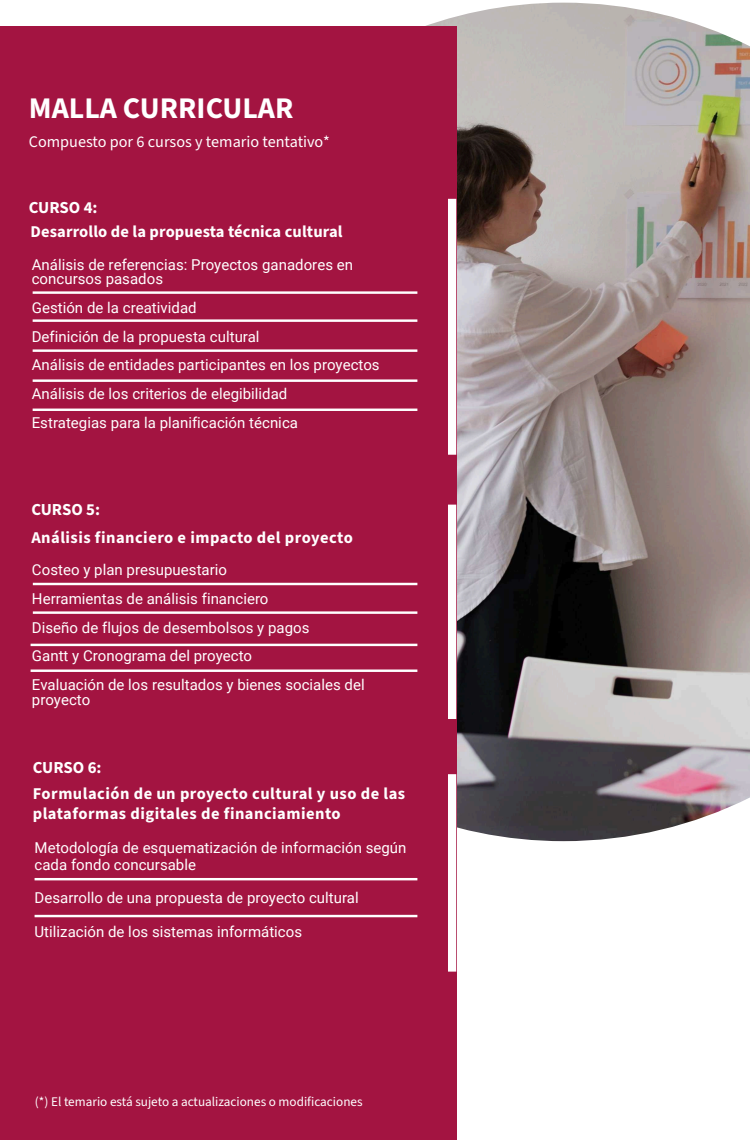
<style>
.page{position:relative;width:750px;height:1140px;background:#fff}
.page>*{position:absolute;margin:0;border:0;box-sizing:border-box;transform-origin:0 0}
.t1{font:700 30px "Source Sans 3";color:#fff}
.t2{font:700 16.8px "Source Sans 3";letter-spacing:-.005em;color:#fff}
.t3{font:700 16.48px/19.8px "Source Sans 3";letter-spacing:.03em;color:#fff}
.t4{font:700 16.48px "Source Sans 3";letter-spacing:.005em;color:#fff}
.t5{font:16.2px "Source Sans 3";color:#fff}
.t6{font:15px/28.8px "Roboto";color:#fff}
.t7{font:13.2px "Source Sans 3";color:#fff}
</style>
<div class="page">
<img style="left:144px;top:3px;width:606px;height:838px">
<div style="left:0;top:27px;width:456px;height:1113px;background:#a31441"></div>
<hr style="left:33px;top:291px;width:384px;height:3px;background:#fff">
<hr style="left:33px;top:319px;width:384px;height:3px;background:#fff">
<hr style="left:33px;top:349px;width:384px;height:3px;background:#fff">
<hr style="left:33px;top:583px;width:384px;height:2px;background:#fff">
<hr style="left:33px;top:611px;width:384px;height:3px;background:#fff">
<hr style="left:31px;top:644px;width:386px;height:2px;background:#fff">
<hr style="left:31px;top:670px;width:386px;height:2px;background:#fff">
<hr style="left:33px;top:379px;width:384px;height:3px;background:#fff">
<div style="left:448px;top:199px;width:8px;height:256px;background:#fff"></div>
<div style="left:448px;top:505px;width:8px;height:214px;background:#fff"></div>
<hr style="left:35px;top:878px;width:382px;height:2px;background:#fff">
<hr style="left:35px;top:915px;width:382px;height:2px;background:#fff">
<div style="left:448px;top:774px;width:8px;height:198px;background:#fff"></div>
<hr style="left:33px;top:409px;width:384px;height:2px;background:#fff">
<h1 class="t1" style="left:29px;top:88px;width:266px">MALLA CURRICULAR</h1>
<p class="t5" style="left:29px;top:131px;width:302px">Compuesto por 6 cursos y temario tentativo*</p>
<p class="t2" style="left:29px;top:196px;width:70px">CURSO 4:</p>
<p class="t4" style="left:31px;top:221px;width:314px">Desarrollo de la propuesta técnica cultural</p>
<p class="t6" style="left:32px;top:256px;width:323px;line-height:14.4px">Análisis de referencias: Proyectos ganadores en concursos pasados</p>
<p class="t6" style="left:32px;top:292px;width:349px">Gestión de la creatividad<br>Definición de la propuesta cultural<br>Análisis de entidades participantes en los proyectos Análisis de los criterios de elegibilidad<br>Estrategias para la planificación técnica</p>
<p class="t2" style="left:31px;top:499px;width:70px">CURSO 5:</p>
<p class="t3" style="left:31px;top:527px;width:323px">Análisis financiero e impacto del proyecto</p>
<p class="t6" style="left:32px;top:555px;width:334px">Costeo y plan presupuestario<br>Herramientas de análisis financiero<br>Diseño de flujos de desembolsos y pagos<br>Gantt y Cronograma del proyecto<br>Evaluación de los resultados y bienes sociales del</p>
<p class="t6" style="left:32px;top:684px;width:60px">proyecto</p>
<p class="t2" style="left:33px;top:757px;width:70px">CURSO 6:</p>
<p class="t3" style="left:33px;top:784px;width:374px">Formulación de un proyecto cultural y uso de las plataformas digitales de financiamiento</p>
<p class="t6" style="left:35px;top:839px;width:373px;line-height:16.8px">Metodología de esquematización de información según cada fondo concursable</p>
<p class="t6" style="left:35px;top:883px;width:326px">Desarrollo de una propuesta de proyecto cultural</p>
<p class="t6" style="left:35px;top:917px;width:269px">Utilización de los sistemas informáticos</p>
<p class="t7" style="left:35px;top:1093px;width:329px">(*) El temario está sujeto a actualizaciones o modificaciones</p>
</div>
